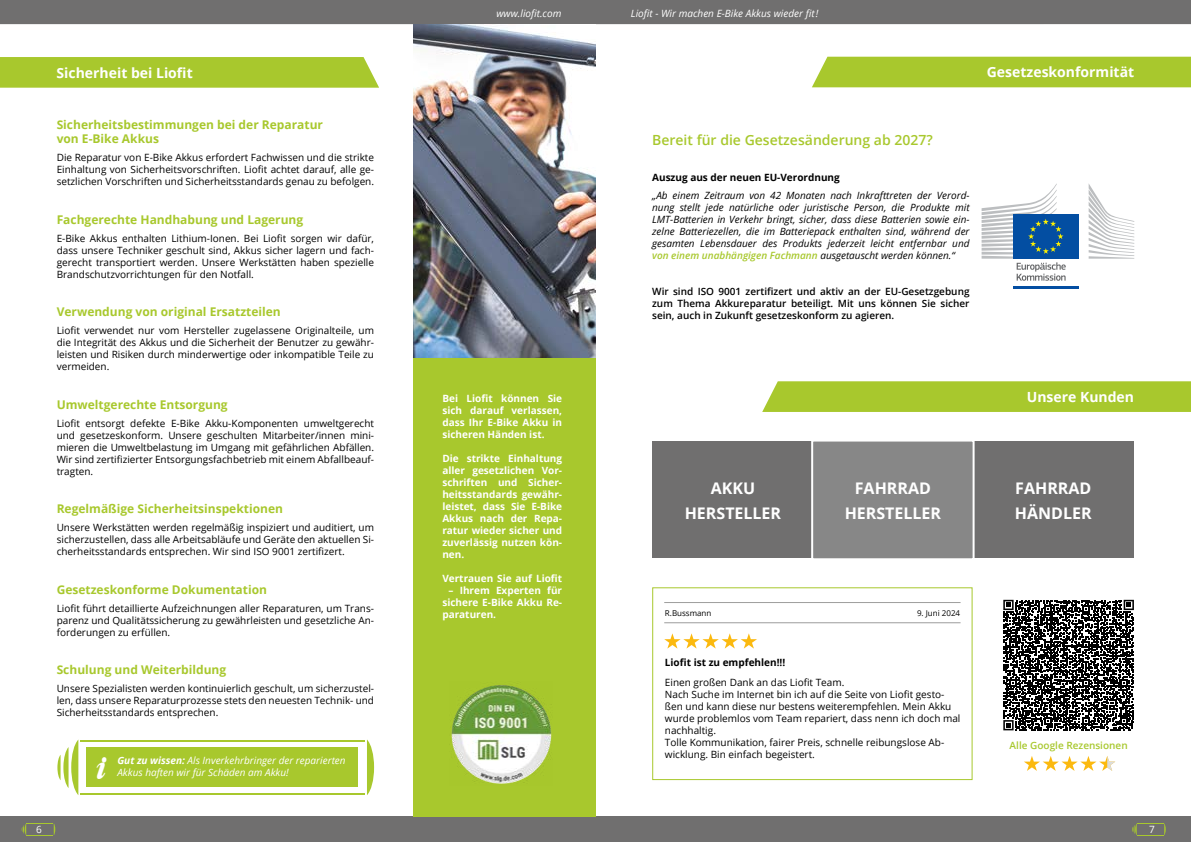
<style>
.page{position:relative;width:1191px;height:842px;background:#fff}
.page>*{position:absolute;margin:0;border:0;box-sizing:border-box;transform-origin:0 0}
.t1{font:italic 700 35px "Apple Garamond";color:#fff}
.t2{font:700 16px/25px "Open Sans";color:#fff;text-align:center}
.t3{font:700 14px "Open Sans";color:#fff}
.t4{font:600 14px "Open Sans";color:#a8c82d}
.t5{font:700 12px/14.4px "Open Sans";color:#a8c82d}
.t6{font:10px/12px "Open Sans";color:#000;text-align:justify}
.t7{font:italic 10px/12px "Open Sans";color:#000;text-align:justify}
.t8{font:700 10px/12px "Open Sans";color:#fff;text-align:justify}
.t9{font:600 10px/12px "Open Sans";color:#000;text-align:justify}
.t10{font:italic 10px "Open Sans";color:#fff}
.t11{font:700 10px "Open Sans";color:#000}
.t12{font:600 10px "Open Sans";color:#a8c82d}
.t13{font:10px "Open Sans";color:#fff}
.t14{font:8px "Open Sans";color:#000}
.s1{font-weight:700}
.s2{font-weight:600;color:#a8c82d}
</style>
<div class="page">
<div style="left:0;top:816px;width:1191px;height:26px;background:#706f6f"></div>
<div style="left:0;top:0;width:1191px;height:24px;background:#706f6f"></div>
<svg style="left:22px;top:823px;width:33px;height:13px"></svg>
<svg style="left:1132px;top:823px;width:33px;height:13px"></svg>
<div style="left:812px;top:57px;width:379px;height:30px;background:#a8c82d"></div>
<div style="left:413px;top:357px;width:182px;height:459px;background:#a8c82d"></div>
<div style="left:86px;top:748px;width:272px;height:39px;background:#a8c82d"></div>
<svg style="left:57px;top:740px;width:21px;height:55px"></svg>
<svg style="left:367px;top:739px;width:7px;height:56px"></svg>
<hr style="left:80px;top:739px;width:285px;height:2px;background:#a8c82d">
<hr style="left:80px;top:793px;width:285px;height:2px;background:#a8c82d">
<img style="left:413px;top:24px;width:182px;height:333px">
<svg style="left:762px;top:381px;width:429px;height:31px;background:#aac933"></svg>
<div style="left:972px;top:441px;width:162px;height:117px;background:#706f6f"></div>
<div style="left:652px;top:441px;width:161px;height:117px;background:#706f6f"></div>
<div style="left:0;top:57px;width:379px;height:31px;background:#a8c82d"></div>
<img style="left:451px;top:685px;width:101px;height:99px">
<hr style="left:1012px;top:286px;width:66px;height:3px;background:#034ea2">
<svg style="left:1088px;top:184px;width:46px;height:75px"></svg>
<div style="left:1012px;top:215px;width:66px;height:44px;background:#034ea2"></div>
<svg style="left:981px;top:183px;width:84px;height:98px"></svg>
<svg style="left:1003px;top:599px;width:131px;height:132px"></svg>
<svg style="left:1003px;top:600px;width:130px;height:130px"></svg>
<svg style="left:1024px;top:756px;width:91px;height:15px"></svg>
<div style="left:652px;top:587px;width:320px;height:193px;border:1px solid #a8c82d"></div>
<svg style="left:664px;top:633px;width:93px;height:16px"></svg>
<hr style="left:664px;top:602px;width:296px;height:1px;background:#9d9d9c">
<hr style="left:664px;top:622px;width:296px;height:1px;background:#9d9d9c">
<div style="left:811px;top:441px;width:164px;height:118px;background:#878787"></div>
<h3 class="t3" style="left:57px;top:63px;width:138px">Sicherheit bei Liofit</h3>
<p class="t5" style="left:57px;top:117px;width:268px">Sicherheitsbestimmungen bei der Reparatur von E-Bike Akkus</p>
<p class="t6" style="left:57px;top:152px;width:319px">Die Reparatur von E-Bike Akkus erfordert Fachwissen und die strikte Einhaltung von Sicherheitsvorschriften. Liofit achtet darauf, alle ge&shy;setzlichen Vorschriften und Sicherheitsstandards genau zu befolgen.</p>
<p class="t5" style="left:57px;top:212px;width:248px">Fachgerechte Handhabung und Lagerung</p>
<p class="t6" style="left:57px;top:232px;width:319px">E-Bike Akkus enthalten Lithium-Ionen. Bei Liofit sorgen wir dafür, dass unsere Techniker geschult sind, Akkus sicher lagern und fach&shy;gerecht transportiert werden. Unsere Werkstätten haben spezielle Brandschutzvorrichtungen für den Notfall.</p>
<p class="t5" style="left:57px;top:304px;width:226px">Verwendung von original Ersatzteilen</p>
<p class="t6" style="left:57px;top:324px;width:319px">Liofit verwendet nur vom Hersteller zugelassene Originalteile, um die Integrität des Akkus und die Sicherheit der Benutzer zu gewähr&shy;leisten und Risiken durch minderwertige oder inkompatible Teile zu vermeiden.</p>
<p class="t5" style="left:57px;top:397px;width:172px">Umweltgerechte Entsorgung</p>
<p class="t6" style="left:57px;top:417px;width:319px">Liofit entsorgt defekte E-Bike Akku-Komponenten umweltgerecht und gesetzeskonform. Unsere geschulten Mitarbeiter/innen mini&shy;mieren die Umweltbelastung im Umgang mit gefährlichen Abfällen.<br>Wir sind zertifizierter Entsorgungsfachbetrieb mit einem Abfallbeauf&shy;tragten.</p>
<p class="t5" style="left:57px;top:501px;width:228px">Regelmäßige Sicherheitsinspektionen</p>
<p class="t6" style="left:57px;top:521px;width:319px">Unsere Werkstätten werden regelmäßig inspiziert und auditiert, um sicherzustellen, dass alle Arbeitsabläufe und Geräte den aktuellen Si&shy;cherheitsstandards entsprechen. Wir sind ISO 9001 zertifizert.</p>
<p class="t5" style="left:57px;top:582px;width:212px">Gesetzeskonforme Dokumentation</p>
<p class="t6" style="left:57px;top:602px;width:319px">Liofit führt detaillierte Aufzeichnungen aller Reparaturen, um Trans&shy;parenz und Qualitätssicherung zu gewährleisten und gesetzliche An&shy;forderungen zu erfüllen.</p>
<p class="t5" style="left:57px;top:662px;width:171px">Schulung und Weiterbildung</p>
<p class="t6" style="left:57px;top:682px;width:319px">Unsere Spezialisten werden kontinuierlich geschult, um sicherzustel&shy;len, dass unsere Reparaturprozesse stets den neuesten Technik- und Sicherheitsstandards entsprechen.</p>
<h1 class="t1" style="left:96px;top:746px;width:12px">i</h1>
<p class="t10" style="left:117px;top:754px;width:230px"><span class="s1">Gut zu wissen:</span> Als Inverkehrbringer der reparierten</p>
<p class="t10" style="left:117px;top:766px;width:173px">Akkus haften wir für Schäden am Akku!</p>
<p class="t10" style="left:496px;top:6px;width:67px">www.liofit.com</p>
<p class="t10" style="left:631px;top:6px;width:189px">Liofit - Wir machen E-Bike Akkus wieder fit!</p>
<h3 class="t3" style="left:986px;top:62px;width:149px">Gesetzeskonformität</h3>
<h3 class="t4" style="left:652px;top:130px;width:282px">Bereit für die Gesetzesänderung ab 2027?</h3>
<p class="t11" style="left:652px;top:170px;width:189px">Auszug aus der neuen EU-Verordnung</p>
<p class="t7" style="left:652px;top:189px;width:319px">„Ab einem Zeitraum von 42 Monaten nach Inkrafttreten der Verord&shy;nung stellt jede natürliche oder juristische Person, die Produkte mit LMT-Batterien in Verkehr bringt, sicher, dass diese Batterien sowie ein&shy;zelne Batteriezellen, die im Batteriepack enthalten sind, während der gesamten Lebensdauer des Produkts jederzeit leicht entfernbar und <span class="s2">von einem unabhängigen Fachmann</span> ausgetauscht werden können.“</p>
<p class="t9" style="left:652px;top:285px;width:319px">Wir sind ISO 9001 zertifizert und aktiv an der EU-Gesetzgebung zum Thema Akkureparatur beteiligt. Mit uns können Sie sicher sein, auch in Zukunft gesetzeskonform zu agieren.</p>
<p class="t8" style="left:442px;top:393px;width:121px">Bei Liofit können Sie sich darauf verlassen, dass Ihr E-Bike Akku in sicheren Händen ist.</p>
<p class="t8" style="left:442px;top:453px;width:121px">Die strikte Einhaltung aller gesetzlichen Vor&shy;schriften und Sicher&shy;heitsstandards gewähr&shy;leistet, dass Sie E-Bike Akkus nach der Repa&shy;ratur wieder sicher und zuverlässig nutzen kön&shy;nen.</p>
<p class="t8" style="left:442px;top:573px;width:121px">Vertrauen Sie auf Liofit</p>
<p class="t8" style="left:442px;top:585px;width:121px;text-indent:6px">– Ihrem Experten für sichere E-Bike Akku Re&shy;paraturen.</p>
<h2 class="t2" style="left:684px;top:475px;width:98px">AKKU<br>HERSTELLER</h2>
<h2 class="t2" style="left:844px;top:475px;width:98px">FAHRRAD<br>HERSTELLER</h2>
<p class="t14" style="left:665px;top:607px;width:48px">R.Bussmann</p>
<p class="t14" style="left:917px;top:607px;width:45px">9. Juni 2024</p>
<p class="t11" style="left:665px;top:655px;width:122px">Liofit ist zu empfehlen!!!</p>
<p class="t6" style="left:665px;top:676px;width:297px;text-align:left">Einen großen Dank an das Liofit Team.<br>Nach Suche im Internet bin ich auf die Seite von Liofit gesto&shy;ßen und kann diese nur bestens weiterempfehlen. Mein Akku wurde problemlos vom Team repariert, dass nenn ich doch mal nachhaltig.<br>Tolle Kommunikation, fairer Preis, schnelle reibungslose Ab&shy;wicklung. Bin einfach begeistert.</p>
<h3 class="t3" style="left:1026px;top:387px;width:109px">Unsere Kunden</h3>
<h2 class="t2" style="left:1015px;top:475px;width:78px;text-align:left">FAHRRAD<br>HÄNDLER</h2>
<p class="t12" style="left:1009px;top:739px;width:120px">Alle Google Rezensionen</p>
<p class="t13" style="left:36px;top:822px;width:7px">6</p>
<p class="t13" style="left:1149px;top:822px;width:7px">7</p>
</div>
